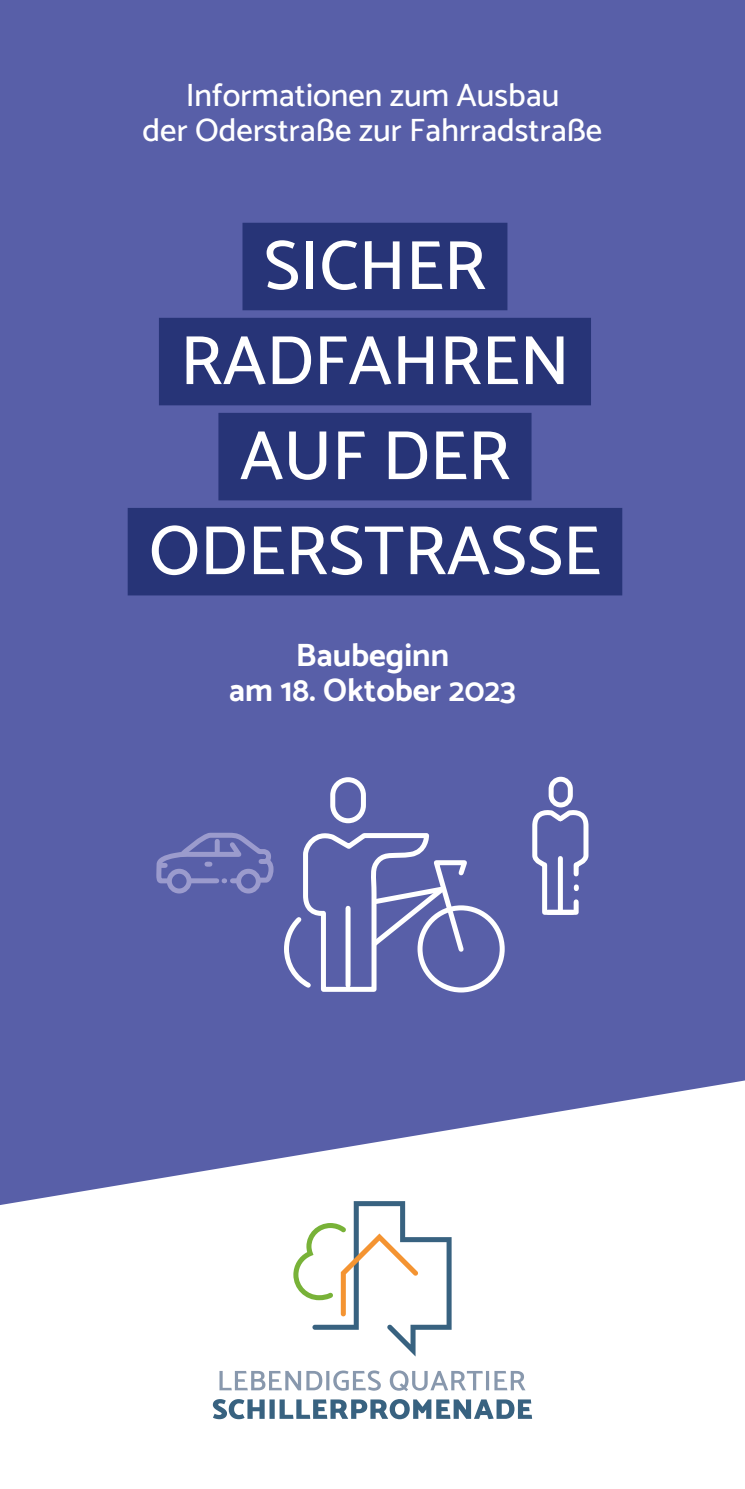
<style>
.page{position:relative;width:745px;height:1489px;background:#fff}
.page>*{position:absolute;margin:0;border:0;box-sizing:border-box;transform-origin:0 0}
.t1{font:500 70px/95px "Catamaran";color:#fff;text-align:center}
.t2{font:500 32.5px/35px "Catamaran";color:#fff;text-align:center}
.t3{font:700 32.5px/35px "Catamaran";color:#fff;text-align:center}
</style>
<div class="page">
<div style="left:0;top:0;width:744px;height:1488px;background:#585fa8"></div>
<div style="left:548px;top:776px;width:24px;height:31px;border:5px solid #fff;border-radius:10px"></div>
<svg style="left:532px;top:810px;width:57px;height:105px"></svg>
<div style="left:330px;top:777px;width:35px;height:46px;border:5px solid #fff;border-radius:15px"></div>
<div style="left:417px;top:905px;width:87px;height:87px;border:5px solid #fff;border-radius:50%"></div>
<svg style="left:156px;top:832px;width:315px;height:161px"></svg>
<div style="left:242px;top:223px;width:265px;height:87px;background:#273477"></div>
<div style="left:159px;top:318px;width:431px;height:87px;background:#273477"></div>
<div style="left:218px;top:413px;width:313px;height:87px;background:#273477"></div>
<div style="left:128px;top:508px;width:494px;height:87px;background:#273477"></div>
<svg style="left:0;top:1080px;width:744px;height:408px;fill:#fff"></svg>
<svg style="left:213px;top:1398px;width:318px;height:20px;background:#99aebe"></svg>
<svg style="left:219px;top:1370px;width:306px;height:20px;background:#d2d8e0"></svg>
<svg style="left:293px;top:1200px;width:158px;height:156px;background:#e9ebe8"></svg>
<p class="t2" style="left:142px;top:77px;width:461px">Informationen zum Ausbau<br>der Oderstraße zur Fahrradstraße</p>
<h1 class="t1" style="left:149px;top:216px;width:453px">SICHER<br>RADFAHREN<br>AUF DER<br>ODERSTRASSE</h1>
<p class="t3" style="left:229px;top:637px;width:288px">Baubeginn<br>am 18. Oktober 2023</p>
</div>
